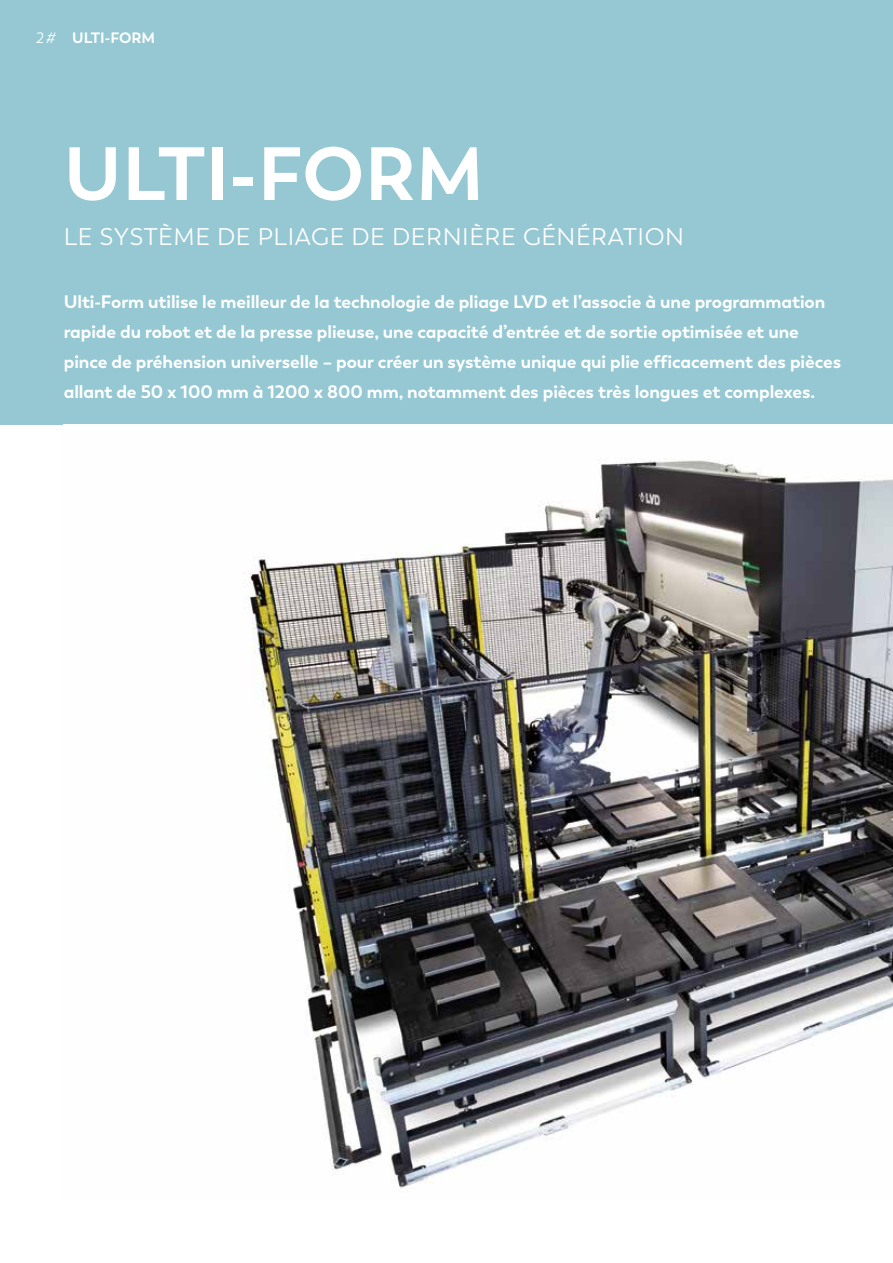
<style>
.page{position:relative;width:893px;height:1263px;background:#fff}
.page>*{position:absolute;margin:0;border:0;box-sizing:border-box;transform-origin:0 0}
.t1{font:700 75px "Trenda";letter-spacing:.01em;color:#fff}
.t2{font:24px "Trenda";letter-spacing:.025em;color:#fff}
.t3{font:700 18px/30px "Trenda";letter-spacing:-.005em;color:#fff}
.t4{font:700 15px "Trenda";color:#fff}
.s1{font-weight:400;font-style:italic}
</style>
<div class="page">
<div style="left:0;top:0;width:893px;height:425px;background:#95c8d3"></div>
<img style="left:245px;top:458px;width:648px;height:734px">
<p class="t4" style="left:35px;top:28px;width:121px"><span class="s1">2 #</span> ULTI-FORM</p>
<h1 class="t1" style="left:64px;top:127px;width:422px">ULTI-FORM</h1>
<h2 class="t2" style="left:64px;top:223px;width:622px">LE SYSTÈME DE PLIAGE DE DERNIÈRE GÉNÉRATION</h2>
<p class="t3" style="left:64px;top:286px;width:779px">Ulti-Form utilise le meilleur de la technologie de pliage LVD et l’associe à une programmation rapide du robot et de la presse plieuse, une capacité d’entrée et de sortie optimisée et une pince de préhension universelle – pour créer un système unique qui plie efficacement des pièces allant de 50 x 100 mm à 1200 x 800 mm, notamment des pièces très longues et complexes.</p>
</div>
